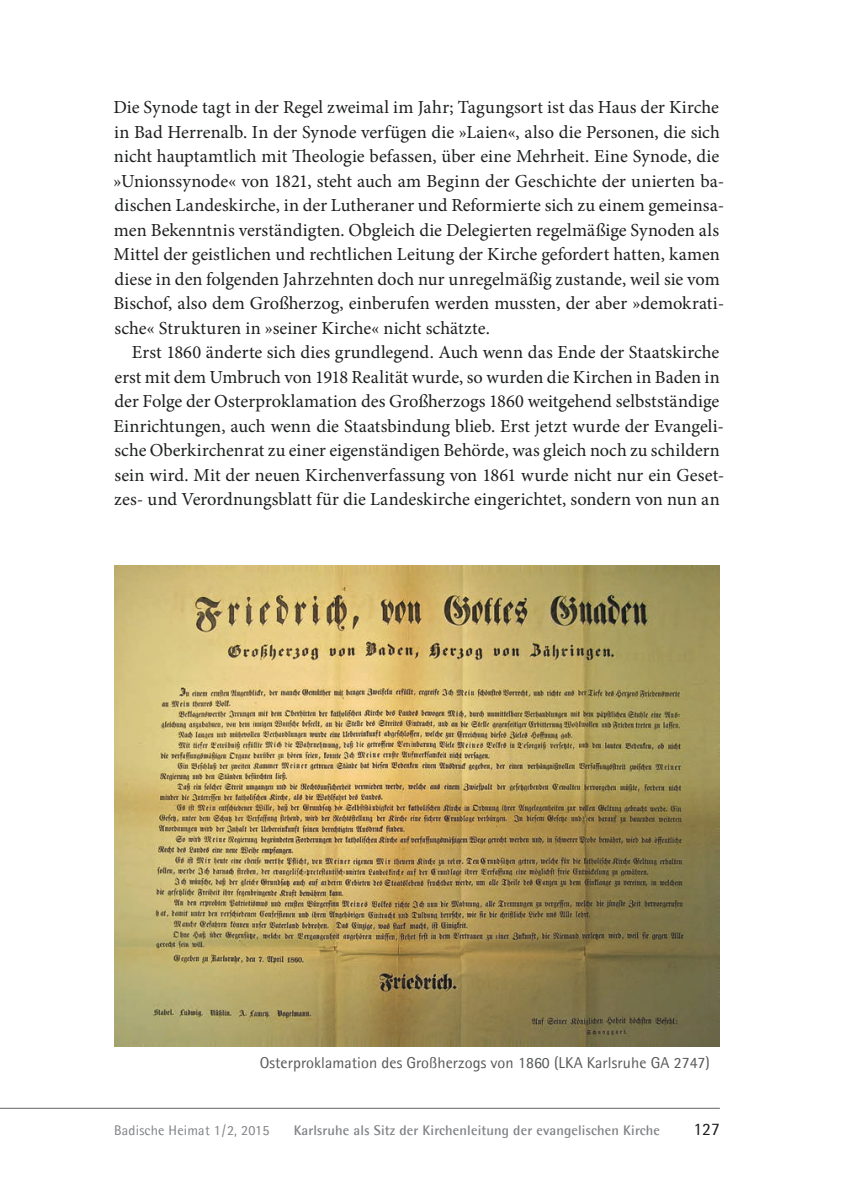
<style>
.page{position:relative;width:844px;height:1191px;background:#fff}
.page>*{position:absolute;margin:0;border:0;box-sizing:border-box;transform-origin:0 0}
.t1{font:18.38px "Minion Pro";color:#1d1e1f}
.t2{font:17.5px "Agfa Rotis Semisans";color:#1d1e1f}
.t3{font:15.75px "Agfa Rotis Semisans";letter-spacing:.005em;color:#57585a}
.t4{font:700 14px "Agfa Rotis Semisans";letter-spacing:.01em;color:#808285}
.t5{font:14px "Agfa Rotis Semisans";letter-spacing:.015em;color:#808285}
</style>
<div class="page">
<hr style="left:0;top:1108px;width:719px;height:1px;background:#636366">
<img style="left:114px;top:565px;width:605px;height:481px">
<p class="t1" style="left:113px;top:100px;width:607px">Die Synode tagt in der Regel zweimal im Jahr; Tagungsort ist das Haus der Kirche</p>
<p class="t1" style="left:114px;top:124px;width:607px">in Bad Herrenalb. In der Synode verfügen die »Laien«, also die Personen, die sich</p>
<p class="t1" style="left:114px;top:149px;width:606px">nicht hauptamtlich mit Theologie befassen, über eine Mehrheit. Eine Synode, die</p>
<p class="t1" style="left:113px;top:173px;width:612px">»Unionssynode« von 1821, steht auch am Beginn der Geschichte der unierten ba-</p>
<p class="t1" style="left:114px;top:198px;width:611px">dischen Landeskirche, in der Lutheraner und Reformierte sich zu einem gemeinsa-</p>
<p class="t1" style="left:114px;top:222px;width:606px">men Bekenntnis verständigten. Obgleich die Delegierten regelmäßige Synoden als</p>
<p class="t1" style="left:113px;top:247px;width:607px">Mittel der geistlichen und rechtlichen Leitung der Kirche gefordert hatten, kamen</p>
<p class="t1" style="left:114px;top:271px;width:606px">diese in den folgenden Jahrzehnten doch nur unregelmäßig zustande, weil sie vom</p>
<p class="t1" style="left:114px;top:296px;width:612px">Bischof, also dem Großherzog, einberufen werden mussten, der aber »demokrati-</p>
<p class="t1" style="left:114px;top:320px;width:377px">sche« Strukturen in »seiner Kirche« nicht schätzte.</p>
<p class="t1" style="left:132px;top:345px;width:588px">Erst 1860 änderte sich dies grundlegend. Auch wenn das Ende der Staatskirche</p>
<p class="t1" style="left:114px;top:369px;width:606px">erst mit dem Umbruch von 1918 Realität wurde, so wurden die Kirchen in Baden in</p>
<p class="t1" style="left:114px;top:394px;width:606px">der Folge der Osterproklamation des Großherzogs 1860 weitgehend selbstständige</p>
<p class="t1" style="left:113px;top:418px;width:612px">Einrichtungen, auch wenn die Staatsbindung blieb. Erst jetzt wurde der Evangeli-</p>
<p class="t1" style="left:114px;top:443px;width:606px">sche Oberkirchenrat zu einer eigenständigen Behörde, was gleich noch zu schildern</p>
<p class="t1" style="left:114px;top:467px;width:611px">sein wird. Mit der neuen Kirchenverfassung von 1861 wurde nicht nur ein Geset-</p>
<p class="t1" style="left:114px;top:492px;width:607px">zes- und Verordnungsblatt für die Landeskirche eingerichtet, sondern von nun an</p>
<p class="t3" style="left:260px;top:1053px;width:451px">Osterproklamation des Großherzogs von 1860 (LKA Karlsruhe GA 2747)</p>
<p class="t5" style="left:114px;top:1121px;width:157px">Badische Heimat 1 / 2, 2015</p>
<p class="t4" style="left:294px;top:1121px;width:367px">Karlsruhe als Sitz der Kirchenleitung der evangelischen Kirche</p>
<p class="t2" style="left:693px;top:1118px;width:28px">127</p>
</div>
